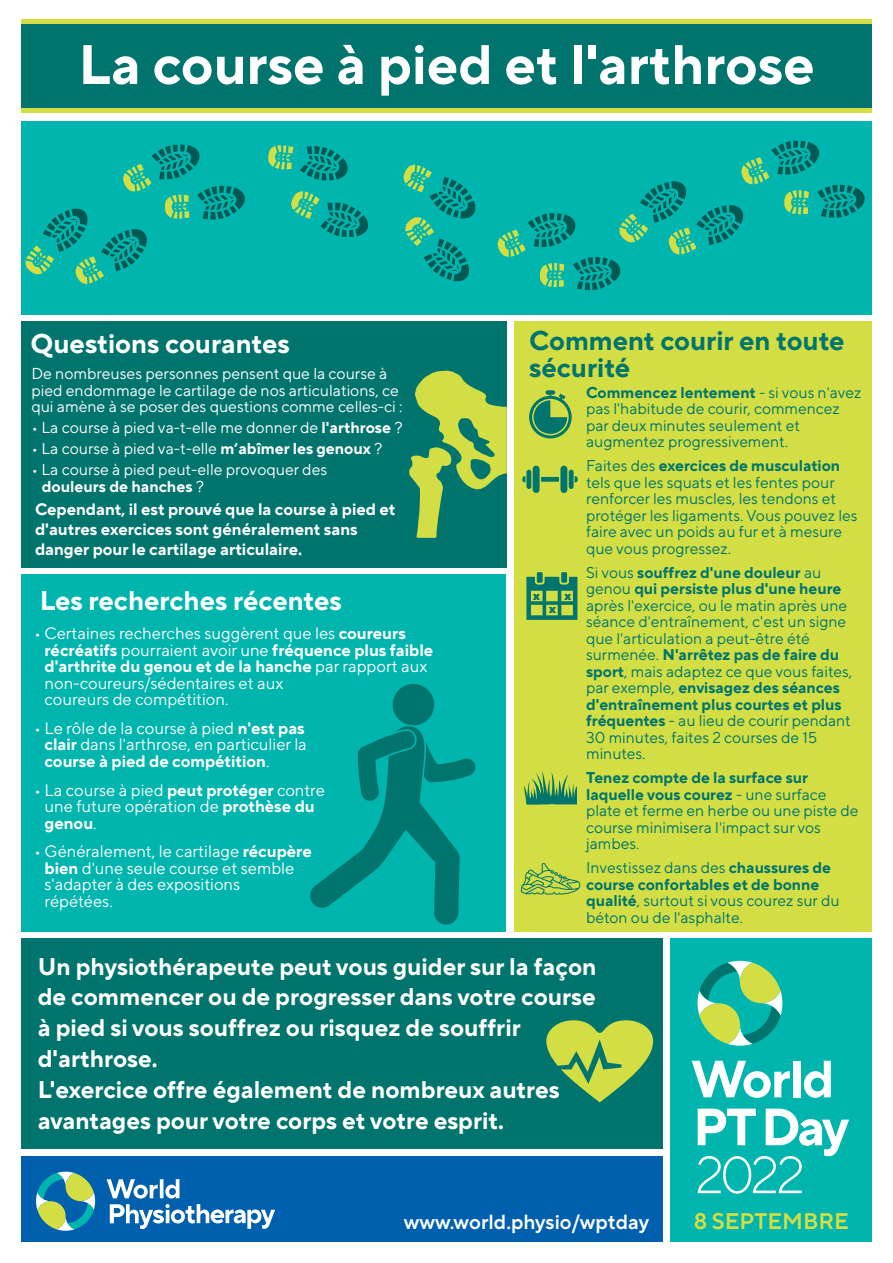
<style>
.page{position:relative;width:893px;height:1263px;background:#fff}
.page>*{position:absolute;margin:0;border:0;box-sizing:border-box;transform-origin:0 0}
.t1{font:700 55.5px "TT Norms Pro";color:#fff}
.t2{font:700 27px "TT Norms Pro";color:#fff}
.t3{font:700 27px/27px "TT Norms Pro";color:#00746d}
.t4{font:700 24px/30.9px "TT Norms Pro";color:#fff}
.t5{font:600 22.5px "TT Norms Pro";color:#d2de43}
.t6{font:600 20.4px "TT Norms Pro";color:#fff}
.t7{font:16.5px/16.5px "TT Norms Pro";color:#fff}
.t8{font:700 16.5px/19.8px "TT Norms Pro";color:#fff}
.t9{font:15.75px/16.5px "TT Norms Pro";color:#fff}
.t10{font:15.6px/16.5px "TT Norms Pro";color:#00746d}
.t11{font:900 12.45px "TT Norms Pro";color:#00746d}
.s1{font-weight:700}
</style>
<div class="page">
<div style="left:514px;top:321px;width:358px;height:611px;background:#d2de43"></div>
<div style="left:21px;top:24px;width:851px;height:85px;background:#00746d"></div>
<hr style="left:21px;top:109px;width:851px;height:4px;background:#d2de43">
<hr style="left:21px;top:19px;width:851px;height:4px;background:#d2de43">
<div style="left:21px;top:574px;width:485px;height:358px;background:#00b5ae"></div>
<div style="left:21px;top:321px;width:486px;height:247px;background:#00746d"></div>
<div style="left:670px;top:938px;width:202px;height:304px;background:#00b5ae"></div>
<svg style="left:697px;top:961px;width:85px;height:85px"></svg>
<svg style="left:692px;top:1061px;width:98px;height:37px"></svg>
<div style="left:794px;top:1061px;width:7px;height:36px;background:#fff"></div>
<svg style="left:804px;top:1061px;width:27px;height:37px"></svg>
<svg style="left:698px;top:1108px;width:151px;height:86px"></svg>
<div style="left:22px;top:1156px;width:641px;height:86px;background:#0160ae"></div>
<svg style="left:107px;top:1179px;width:51px;height:19px"></svg>
<svg style="left:160px;top:1179px;width:4px;height:19px"></svg>
<svg style="left:165px;top:1179px;width:14px;height:19px"></svg>
<svg style="left:110px;top:1204px;width:165px;height:25px"></svg>
<svg style="left:36px;top:1172px;width:59px;height:59px"></svg>
<div style="left:21px;top:938px;width:642px;height:211px;background:#00746d"></div>
<div style="left:22px;top:121px;width:850px;height:194px;background:#00b5ae"></div>
<svg style="left:529px;top:390px;width:43px;height:48px"></svg>
<svg style="left:522px;top:466px;width:56px;height:27px"></svg>
<svg style="left:521px;top:863px;width:60px;height:31px"></svg>
<svg style="left:310px;top:684px;width:166px;height:241px"></svg>
<svg style="left:524px;top:771px;width:52px;height:34px"></svg>
<svg style="left:546px;top:1020px;width:107px;height:82px"></svg>
<svg style="left:526px;top:572px;width:51px;height:48px"></svg>
<svg style="left:409px;top:371px;width:98px;height:167px"></svg>
<svg style="left:25px;top:144px;width:220px;height:140px"></svg>
<svg style="left:300px;top:146px;width:48px;height:34px"></svg>
<svg style="left:268px;top:145px;width:26px;height:24px"></svg>
<svg style="left:291px;top:191px;width:77px;height:46px"></svg>
<svg style="left:403px;top:165px;width:72px;height:117px"></svg>
<svg style="left:497px;top:141px;width:368px;height:149px"></svg>
<h1 class="t1" style="left:78px;top:23px;width:738px">La course à pied et l'arthrose</h1>
<h2 class="t3" style="left:529px;top:325px;width:317px">Comment courir en toute sécurité</h2>
<h2 class="t2" style="left:31px;top:323px;width:261px">Questions courantes</h2>
<p class="t9" style="left:31px;top:364px;width:372px">De nombreuses personnes pensent que la course à pied endommage le cartilage de nos articulations, ce qui amène à se poser des questions comme celles-ci :</p>
<p class="t9" style="left:31px;top:418px;width:373px">• La course à pied va-t-elle me donner de <span class="s1">l'arthrose</span> ?</p>
<p class="t9" style="left:31px;top:439px;width:353px">• La course à pied va-t-elle <span class="s1">m’abîmer les genoux</span> ?</p>
<p class="t9" style="left:42px;top:460px;width:287px;text-indent:-11px">• La course à pied peut-elle provoquer des <span class="s1">douleurs de hanches</span> ?</p>
<p class="t10" style="left:586px;top:383px;width:277px"><span class="s1">Commencez lentement</span> - si vous n'avez pas l'habitude de courir, commencez par deux minutes seulement et augmentez progressivement.</p>
<p class="t10" style="left:586px;top:456px;width:273px">Faites des <span class="s1">exercices de musculation </span>tels que les squats et les fentes pour renforcer les muscles, les tendons et protéger les ligaments. Vous pouvez les faire avec un poids au fur et à mesure que vous progressez.</p>
<p class="t10" style="left:586px;top:563px;width:268px">Si vous <span class="s1">souffrez d'une douleur</span> au genou <span class="s1">qui persiste plus d'une heure </span>après l'exercice, ou le matin après une séance d'entraînement, c'est un signe que l'articulation a peut-être été surmenée. <span class="s1">N'arrêtez pas de faire du sport</span>, mais adaptez ce que vous faites, par exemple, <span class="s1">envisagez des séances d'entraînement plus courtes et plus fréquentes</span> - au lieu de courir pendant 30 minutes, faites 2 courses de 15 minutes.</p>
<p class="t10" style="left:586px;top:768px;width:274px"><span class="s1">Tenez compte de la surface sur laquelle vous courez</span> - une surface plate et ferme en herbe ou une piste de course minimisera l'impact sur vos jambes.</p>
<p class="t10" style="left:586px;top:858px;width:255px">Investissez dans des <span class="s1">chaussures de course confortables et de bonne qualité</span>, surtout si vous courez sur du béton ou de l'asphalte.</p>
<p class="t4" style="left:38px;top:949px;width:560px">Un physiothérapeute peut vous guider sur la façon de commencer ou de progresser dans votre course à pied si vous souffrez ou risquez de souffrir d'arthrose.<br>L'exercice offre également de nombreux autres avantages pour votre corps et votre esprit.</p>
<p class="t8" style="left:35px;top:498px;width:362px">Cependant, il est prouvé que la course à pied et d'autres exercices sont généralement sans danger pour le cartilage articulaire.</p>
<h2 class="t2" style="left:40px;top:581px;width:303px">Les recherches récentes</h2>
<p class="t7" style="left:45px;top:624px;width:390px;text-indent:-10px">• Certaines recherches suggèrent que les <span class="s1">coureurs récréatifs</span> pourraient avoir une <span class="s1">fréquence plus faible d'arthrite du genou et de la hanche</span> par rapport aux non-coureurs/sédentaires et aux<br>coureurs de compétition.</p>
<p class="t7" style="left:45px;top:718px;width:264px;text-indent:-10px">• Le rôle de la course à pied <span class="s1">n'est pas clair</span> dans l'arthrose, en particulier la <span class="s1">course à pied de compétition</span>.</p>
<p class="t7" style="left:45px;top:780px;width:282px;text-indent:-10px">• La course à pied <span class="s1">peut protéger</span> contre une future opération de <span class="s1">prothèse du genou</span>.</p>
<p class="t7" style="left:45px;top:842px;width:269px;text-indent:-10px">• Généralement, le cartilage <span class="s1">récupère bien</span> d'une seule course et semble s'adapter à des expositions répétées.</p>
<p class="t11" style="left:533px;top:586px;width:8px">x</p>
<p class="t11" style="left:564px;top:586px;width:8px">x</p>
<p class="t11" style="left:549px;top:599px;width:8px">x</p>
<h3 class="t6" style="left:404px;top:1207px;width:247px">www.world.physio/wptday</h3>
<h3 class="t5" style="left:694px;top:1204px;width:157px">8 SEPTEMBRE</h3>
</div>
